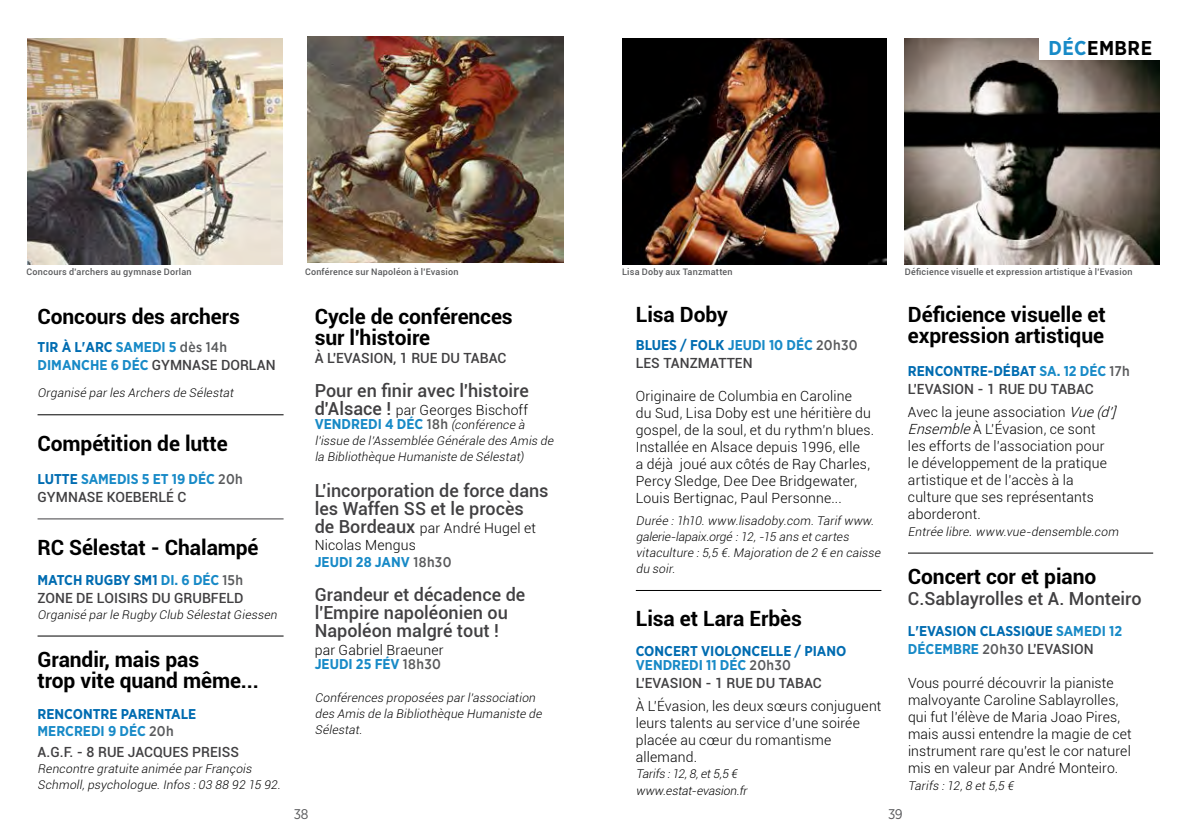
<style>
.page{position:relative;width:1191px;height:840px;background:#fff}
.page>*{position:absolute;margin:0;border:0;box-sizing:border-box;transform-origin:0 0}
.t1{font:700 21px/21px "Roboto";letter-spacing:-.005em;color:#000}
.t2{font:700 20px "Gotham Narrow";letter-spacing:.025em;color:#000}
.t3{font:500 18px/18px "Roboto";color:#414042}
.t4{font:700 14.2px "Gotham Narrow";color:#006cb1}
.t5{font:700 14.2px "Gotham Narrow";color:#188ac7}
.t6{font:300 14px/17px "Roboto";letter-spacing:.015em;color:#000}
.t7{font:500 14px "Roboto";color:#414042}
.t8{font:14px "Gotham Narrow";color:#58595b}
.t9{font:italic 300 12px/16px "Roboto";color:#000}
.t10{font:500 9px "Roboto";letter-spacing:.025em;color:#58595b}
.s1{color:#188ac7}
.s2{font-weight:500;font-size:14px;color:#58595b}
.s3{font-family:"Gotham Narrow";font-weight:700;font-size:14.2px;color:#188ac7}
.s4{color:#006cb1}
.s5{font-weight:500;font-size:18px;color:#414042}
.s6{font-family:"Roboto";font-weight:300;font-style:italic;font-size:12px;color:#000}
.s7{font-style:italic}
.s8{font-style:normal;font-size:14px}
.s9{font-family:"Gotham Narrow";color:#58595b}
</style>
<div class="page">
<hr style="left:38px;top:414px;width:245px;height:1px;background:#000">
<hr style="left:38px;top:518px;width:245px;height:1px;background:#414042">
<hr style="left:38px;top:635px;width:245px;height:1px;background:#000">
<img style="left:27px;top:38px;width:256px;height:226px">
<img style="left:308px;top:37px;width:256px;height:225px">
<hr style="left:636px;top:589px;width:245px;height:1px;background:#000">
<img style="left:622px;top:39px;width:264px;height:225px">
<img style="left:904px;top:38px;width:255px;height:226px">
<hr style="left:908px;top:552px;width:245px;height:1px;background:#000">
<div style="left:1039px;top:33px;width:122px;height:27px;background:#fff"></div>
<p class="t2" style="left:1048px;top:35px;width:105px"><span class="s1">DÉC</span>EMBRE</p>
<p class="t10" style="left:27px;top:265px;width:166px">Concours d'archers au gymnase Dorlan</p>
<p class="t10" style="left:305px;top:265px;width:155px">Conférence sur Napoléon à l'Evasion</p>
<p class="t1" style="left:38px;top:305px;width:204px">Concours des archers</p>
<p class="t4" style="left:38px;top:338px;width:191px">TIR À L'ARC <span class="s1">SAMEDI 5</span> <span class="s2">dès 14h</span></p>
<p class="t7" style="left:38px;top:355px;width:239px"><span class="s3">DIMANCHE 6 DÉC</span> GYMNASE DORLAN</p>
<p class="t9" style="left:38px;top:384px;width:200px">Organisé parles Archers de Sélestat</p>
<p class="t1" style="left:38px;top:431px;width:192px">Compétition de lutte</p>
<p class="t5" style="left:38px;top:469px;width:207px"><span class="s4">LUTTE</span> SAMEDIS 5 ET 19 DÉC <span class="s2">20h</span></p>
<p class="t7" style="left:38px;top:486px;width:150px">GYMNASE KOEBERLÉ C</p>
<p class="t1" style="left:38px;top:535px;width:223px">RC Sélestat - Chalampé</p>
<p class="t4" style="left:38px;top:570px;width:207px">MATCH RUGBY SM1 <span class="s1">DI. 6 DÉC</span> <span class="s2">15h</span></p>
<p class="t7" style="left:38px;top:587px;width:207px">ZONE DE LOISIRS DU GRUBFELD</p>
<p class="t9" style="left:38px;top:605px;width:243px">Organisé parle Rugby Club SélestatGiessen</p>
<p class="t1" style="left:38px;top:648px;width:163px">Grandir, mais pas</p>
<p class="t1" style="left:38px;top:669px;width:223px">trop vite quand même...</p>
<p class="t4" style="left:38px;top:704px;width:160px">RENCONTRE PARENTALE</p>
<p class="t5" style="left:38px;top:721px;width:138px">MERCREDI 9 DÉC <span class="s2">20h</span></p>
<p class="t7" style="left:38px;top:742px;width:203px">A.G.F. - 8 RUE JACQUES PREISS</p>
<p class="t9" style="left:38px;top:760px;width:247px">Rencontre gratuite animée parFrançois<br>Schmoll,psychologue.Infos :03 88 92 15 92.</p>
<p class="t1" style="left:315px;top:305px;width:199px">Cycle de conférences</p>
<p class="t1" style="left:315px;top:326px;width:117px">sur l'histoire</p>
<p class="t7" style="left:315px;top:348px;width:193px">À L'EVASION, 1 RUE DU TABAC</p>
<p class="t3" style="left:315px;top:380px;width:216px">Pour en finir avec l'histoire</p>
<p class="t6" style="left:315px;top:400px;width:215px"><span class="s5">d'Alsace !</span> par Georges Bischoff</p>
<p class="t5" style="left:315px;top:414px;width:214px">VENDREDI 4 DÉC <span class="s2">18h</span> <span class="s6">(conférence à</span></p>
<p class="t9" style="left:315px;top:432px;width:243px">l'issue de l'Assemblée Générale des Amis de la Bibliothèque Humaniste de Sélestat)</p>
<p class="t3" style="left:315px;top:480px;width:235px">L'incorporation de force dans les Waffen SS et le procès</p>
<p class="t6" style="left:315px;top:518px;width:223px"><span class="s5">de Bordeaux</span> par André Hugel et<br>Nicolas Mengus</p>
<p class="t5" style="left:315px;top:552px;width:138px">JEUDI 28 JANV <span class="s2">18h30</span></p>
<p class="t3" style="left:315px;top:584px;width:212px">Grandeur et décadence de l'Empire napoléonien ou<br>Napoléon malgré tout !</p>
<p class="t6" style="left:315px;top:640px;width:130px">par Gabriel Braeuner</p>
<p class="t5" style="left:315px;top:654px;width:128px">JEUDI 25 FÉV <span class="s2">18h30</span></p>
<p class="t9" style="left:315px;top:689px;width:231px">Conférences proposées parl'association des Amis de la Bibliothèque Humaniste de<br>Sélestat.</p>
<p class="t10" style="left:622px;top:265px;width:112px">Lisa Doby aux Tanzmatten</p>
<p class="t10" style="left:904px;top:265px;width:229px">Déficience visuelle et expression artistique à l'Evasion</p>
<p class="t1" style="left:908px;top:303px;width:199px">Déficience visuelle et expression artistique</p>
<p class="t4" style="left:908px;top:361px;width:223px">RENCONTRE-DÉBAT <span class="s1">SA. 12 DÉC</span> <span class="s2">17h</span></p>
<p class="t7" style="left:908px;top:379px;width:187px">L'EVASION - 1 RUE DU TABAC</p>
<p class="t6" style="left:908px;top:402px;width:213px">Avec la jeune association <span class="s7">Vue(d']<br>Ensemble</span>À L’Évasion, ce sont<br>les efforts de l’association pour<br>le développement de la pratique artistique et de l’accès à la</p>
<p class="t6" style="left:908px;top:487px;width:187px">culture que ses représentants aborderont.</p>
<p class="t9" style="left:908px;top:523px;width:215px">Entrée libre<span class="s8">.</span> www.vue-densemble.com</p>
<p class="t1" style="left:908px;top:565px;width:190px">Concert cor et piano</p>
<p class="t3" style="left:908px;top:588px;width:235px">C.Sablayrolles et A. Monteiro</p>
<p class="t4" style="left:908px;top:621px;width:216px">L'EVASION CLASSIQUE <span class="s1">SAMEDI 12</span></p>
<p class="t7" style="left:908px;top:639px;width:187px"><span class="s3">DÉCEMBRE</span> <span class="s9">20h30</span> L'EVASION</p>
<p class="t6" style="left:908px;top:674px;width:225px">Vous pourré découvrir la pianiste malvoyante Caroline Sablayrolles, qui fut l'élève de Maria Joao Pires, mais aussi entendre la magie de cet instrument rare qu'est le cor naturel mis en valeur par André Monteiro.</p>
<p class="t9" style="left:908px;top:777px;width:110px">Tarifs :12,8 et5,5 €</p>
<p class="t1" style="left:636px;top:303px;width:94px">Lisa Doby</p>
<p class="t4" style="left:636px;top:336px;width:223px">BLUES / FOLK <span class="s1">JEUDI 10 DÉC</span> <span class="s2">20h30</span></p>
<p class="t7" style="left:636px;top:353px;width:118px">LES TANZMATTEN</p>
<p class="t6" style="left:636px;top:387px;width:240px">Originaire de Columbia en Caroline<br>du Sud, Lisa Doby est une héritière du gospel, de la soul, et du rythm’n blues.<br>Installée en Alsace depuis 1996, elle<br>a déjà joué aux côtés de Ray Charles, Percy Sledge, Dee Dee Bridgewater, Louis Bertignac, Paul Personne...</p>
<p class="t9" style="left:636px;top:512px;width:249px">Durée :1h10.www.lisadoby.com.Tarifwww. galerie-lapaix.orgé :12,-15 ans etcartes vitaculture :5,5 €.Majoration de 2 € en caisse du soir.</p>
<p class="t1" style="left:636px;top:607px;width:167px">Lisa et Lara Erbès</p>
<p class="t4" style="left:636px;top:641px;width:212px">CONCERT VIOLONCELLE / PIANO</p>
<p class="t5" style="left:636px;top:655px;width:157px">VENDREDI 11 DÉC <span class="s2">20h30</span></p>
<p class="t7" style="left:636px;top:673px;width:187px">L'EVASION - 1 RUE DU TABAC</p>
<p class="t6" style="left:636px;top:696px;width:247px">À L’Évasion, les deux sœurs conjuguent leurs talents au service d’une soirée placée au cœur du romantisme allemand.</p>
<p class="t9" style="left:636px;top:765px;width:106px">Tarifs :12,8,et5,5 €</p>
<p class="t9" style="left:636px;top:782px;width:115px">www.estat-evasion.fr</p>
<p class="t8" style="left:294px;top:804px;width:16px">38</p>
<p class="t8" style="left:888px;top:804px;width:16px">39</p>
</div>
